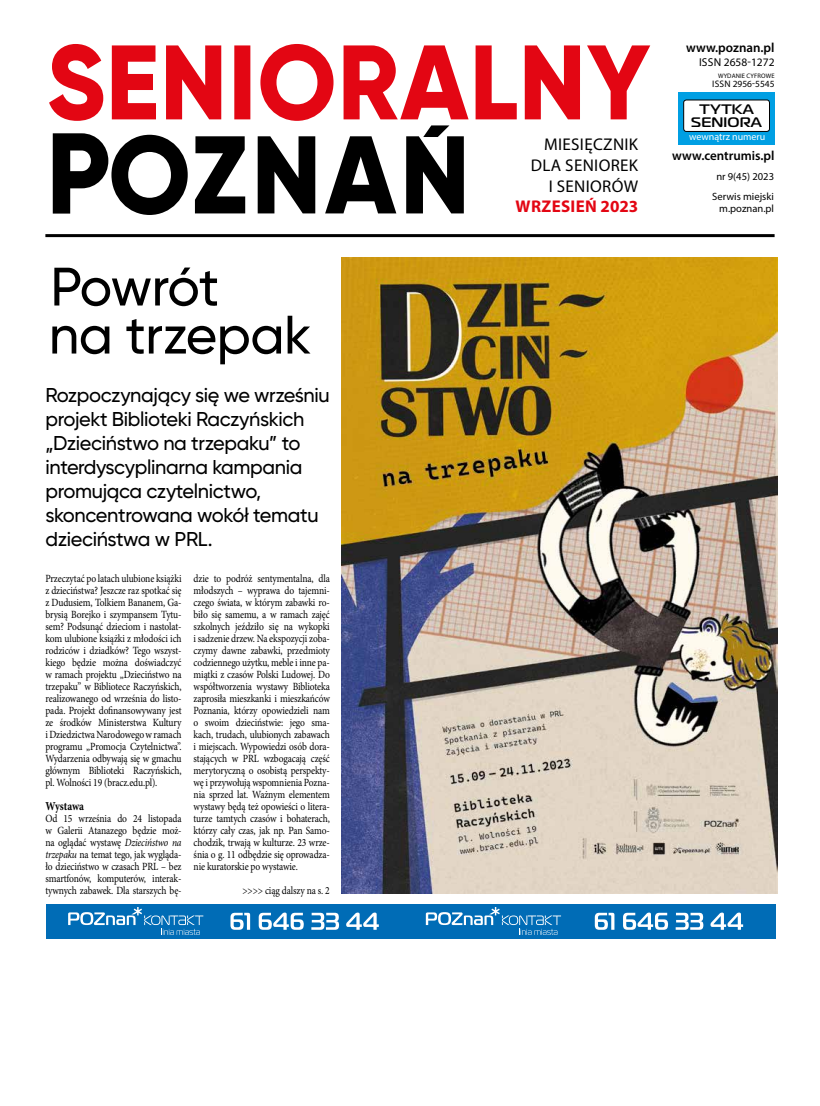
<style>
.page{position:relative;width:820px;height:1106px;background:#fff}
.page>*{position:absolute;margin:0;border:0;box-sizing:border-box;transform-origin:0 0}
.t1{font:500 54px/48px "Gilroy";letter-spacing:-.01em;color:#000}
.t2{font:500 20px/24px "Gilroy";letter-spacing:-.02em;color:#000}
.t3{font:17px/20.8px "Myriad Pro";letter-spacing:.02em;color:#000;text-align:right}
.t4{font:700 17px "Myriad Pro";letter-spacing:.02em;color:#e30613}
.t5{font:500 13.7px/12.8px "Magistral";letter-spacing:.01em;color:#000;text-align:center;scale:1.1 1}
.t6{font:600 13.2px "Myriad Pro";color:#000}
.t7{font:700 12.1px "Minion Pro";letter-spacing:-.005em;color:#000;scale:.86 1}
.t8{font:11.4px "Myriad Pro";color:#000}
.t9{font:11px/12px "Minion Pro";letter-spacing:-.015em;color:#000;text-align:justify;scale:.86 1}
.t10{font:10.6px/12.7px "Myriad Pro";color:#000;text-align:right}
.t11{font:10px "Myriad Pro";color:#fff}
.t12{font:9.4px "Myriad Pro";color:#000}
.t13{font:6.5px "Myriad Pro";letter-spacing:.02em;color:#000}
.s1{font-style:italic}
</style>
<div class="page">
<svg style="left:49px;top:44px;width:601px;height:77px"></svg>
<svg style="left:53px;top:125px;width:410px;height:90px"></svg>
<hr style="left:45px;top:234px;width:729px;height:3px;background:#000">
<div style="left:678px;top:93px;width:96px;height:52px;background:#009fe3"></div>
<div style="left:683px;top:100px;width:86px;height:31px;background:#fff;border-radius:3px"></div>
<div style="left:683px;top:100px;width:86px;height:32px;border:1px solid #000;border-radius:3px"></div>
<div style="left:46px;top:903px;width:729px;height:35px;background:#006cb6"></div>
<svg style="left:68px;top:907px;width:135px;height:27px"></svg>
<svg style="left:425px;top:907px;width:136px;height:27px"></svg>
<svg style="left:230px;top:912px;width:20px;height:17px"></svg>
<svg style="left:594px;top:912px;width:20px;height:17px"></svg>
<svg style="left:258px;top:912px;width:45px;height:17px"></svg>
<svg style="left:623px;top:912px;width:44px;height:17px"></svg>
<svg style="left:311px;top:912px;width:28px;height:17px"></svg>
<svg style="left:675px;top:912px;width:28px;height:17px"></svg>
<svg style="left:346px;top:912px;width:32px;height:17px"></svg>
<svg style="left:710px;top:912px;width:32px;height:17px"></svg>
<img style="left:342px;top:257px;width:434px;height:636px">
<h1 class="t1" style="left:49px;top:262px;width:264px">Powrót<br>na trzepak</h1>
<h2 class="t2" style="left:45px;top:382px;width:286px">Rozpoczynający się we wrześniu projekt Biblioteki Raczyńskich „Dzieciństwo na trzepaku” to interdyscyplinarna kampania promująca czytelnictwo, skoncentrowana wokół tematu dzieciństwa w PRL.</h2>
<p class="t9" style="left:45px;top:572px;width:160px">Przeczytać po latach ulubione książki z dzieciństwa? Jeszcze raz spotkać się z Dudusiem, Tolkiem Bananem, Ga&shy;brysią Borejko i szympansem Tytu&shy;sem? Podsunąć dzieciom i nastolat&shy;kom ulubione książki z młodości ich rodziców i dziadków? Tego wszyst&shy;kiego będzie można doświadczyć w ramach projektu „Dzieciństwo na trzepaku” w Bibliotece Raczyńskich, realizowanego od września do listo&shy;pada. Projekt dofinansowywany jest ze środków Ministerstwa Kultury i Dziedzictwa Narodowego w ramach programu „Promocja Czytelnictwa”.<br>Wydarzenia odbywają się w gmachu głównym Biblioteki Raczyńskich, pl. Wolności 19 (bracz.edu.pl).</p>
<p class="t7" style="left:45px;top:797px;width:47px">Wystawa</p>
<p class="t9" style="left:45px;top:812px;width:160px">Od 15 września do 24 listopada w Galerii Atanazego będzie moż&shy;na oglądać wystawę <span class="s1">Dzieciństwo na trzepaku</span> na temat tego, jak wygląda&shy;ło dzieciństwo w czasach PRL – bez smartfonów, komputerów, interak&shy;tywnych zabawek. Dla starszych bę-</p>
<p class="t9" style="left:193px;top:572px;width:160px">dzie to podróż sentymentalna, dla młodszych – wyprawa do tajemni&shy;czego świata, w którym zabawki ro&shy;biło się samemu, a w ramach zajęć szkolnych jeździło się na wykopki i sadzenie drzew. Na ekspozycji zoba&shy;czymy dawne zabawki, przedmioty codziennego użytku, meble i inne pa&shy;miątki z czasów Polski Ludowej. Do współtworzenia wystawy Biblioteka zaprosiła mieszkanki i mieszkańców Poznania, którzy opowiedzieli nam o swoim dzieciństwie: jego sma&shy;kach, trudach, ulubionych zabawach i miejscach. Wypowiedzi osób dora&shy;stających w PRL wzbogacają część merytoryczną o osobistą perspekty&shy;wę i przywołują wspomnienia Pozna&shy;nia sprzed lat. Ważnym elementem wystawy będą też opowieści o litera&shy;turze tamtych czasów i bohaterach, którzy cały czas, jak np. Pan Samo&shy;chodzik, trwają w kulturze. 23 wrze&shy;śnia o g. 11 odbędzie się oprowadza&shy;nie kuratorskie po wystawie.</p>
<p class="t9" style="left:242px;top:884px;width:103px">&gt;&gt;&gt;&gt; ciąg dalszy na s. 2</p>
<h3 class="t3" style="left:530px;top:134px;width:109px">miesi ęczni k dla seniorek i seniorów</h3>
<h3 class="t4" style="left:515px;top:196px;width:124px">WRZESIEŃ 2023</h3>
<p class="t6" style="left:685px;top:40px;width:90px">www.poznan.pl</p>
<p class="t8" style="left:698px;top:56px;width:77px">ISSN 2658-1272</p>
<p class="t13" style="left:717px;top:71px;width:58px">Wydani e cyfrowe</p>
<p class="t12" style="left:712px;top:78px;width:64px">ISSN 2956-5545</p>
<p class="t5" style="left:691px;top:103px;width:66px">TYTKA<br>SENIORA</p>
<p class="t11" style="left:688px;top:131px;width:78px">wewnątrz numeru</p>
<p class="t6" style="left:672px;top:147px;width:104px">www.centrumis.pl</p>
<p class="t10" style="left:711px;top:190px;width:63px">Serwis miejski m.poznan.pl</p>
<p class="t10" style="left:716px;top:170px;width:59px">nr 9(45) 2023</p>
</div>
